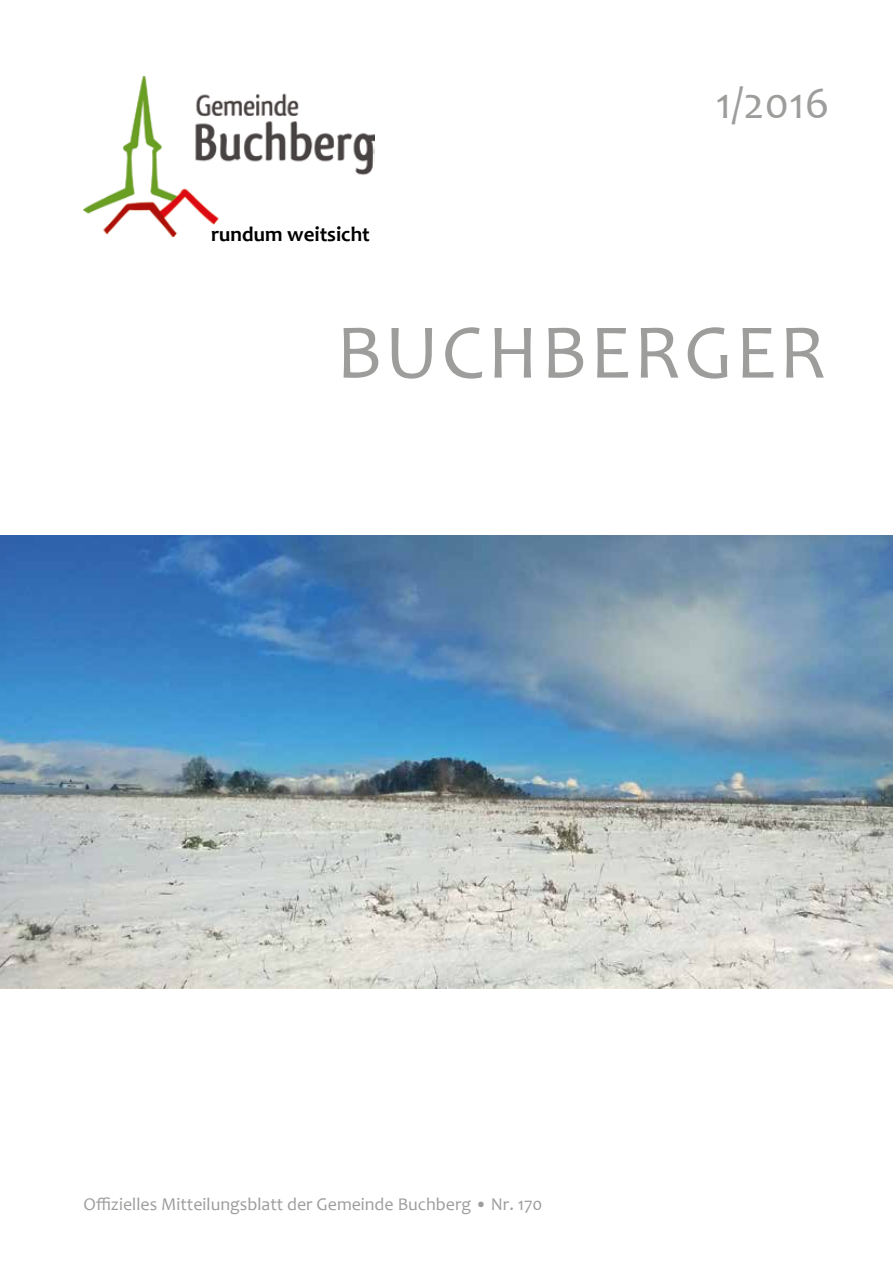
<style>
.page{position:relative;width:893px;height:1263px;background:#fff}
.page>*{position:absolute;margin:0;border:0;box-sizing:border-box;transform-origin:0 0}
.t1{font:78px "Candara";letter-spacing:.04em;color:#9d9d9c}
.t2{font:45px "Candara";color:#9d9d9c}
.t3{font:700 21px "Candara";color:#000}
.t4{font:18px "Candara";color:#9d9d9c}
</style>
<div class="page">
<img style="left:84px;top:76px;width:291px;height:161px">
<img style="left:0;top:536px;width:893px;height:452px">
<p class="t3" style="left:211px;top:221px;width:160px">rundum weitsicht</p>
<h2 class="t2" style="left:716px;top:75px;width:115px">1/2016</h2>
<h1 class="t1" style="left:336px;top:303px;width:491px">BUCHBERGER</h1>
<p class="t4" style="left:84px;top:1193px;width:460px">Offizielles Mitteilungsblatt der Gemeinde Buchberg • Nr. 170</p>
</div>
